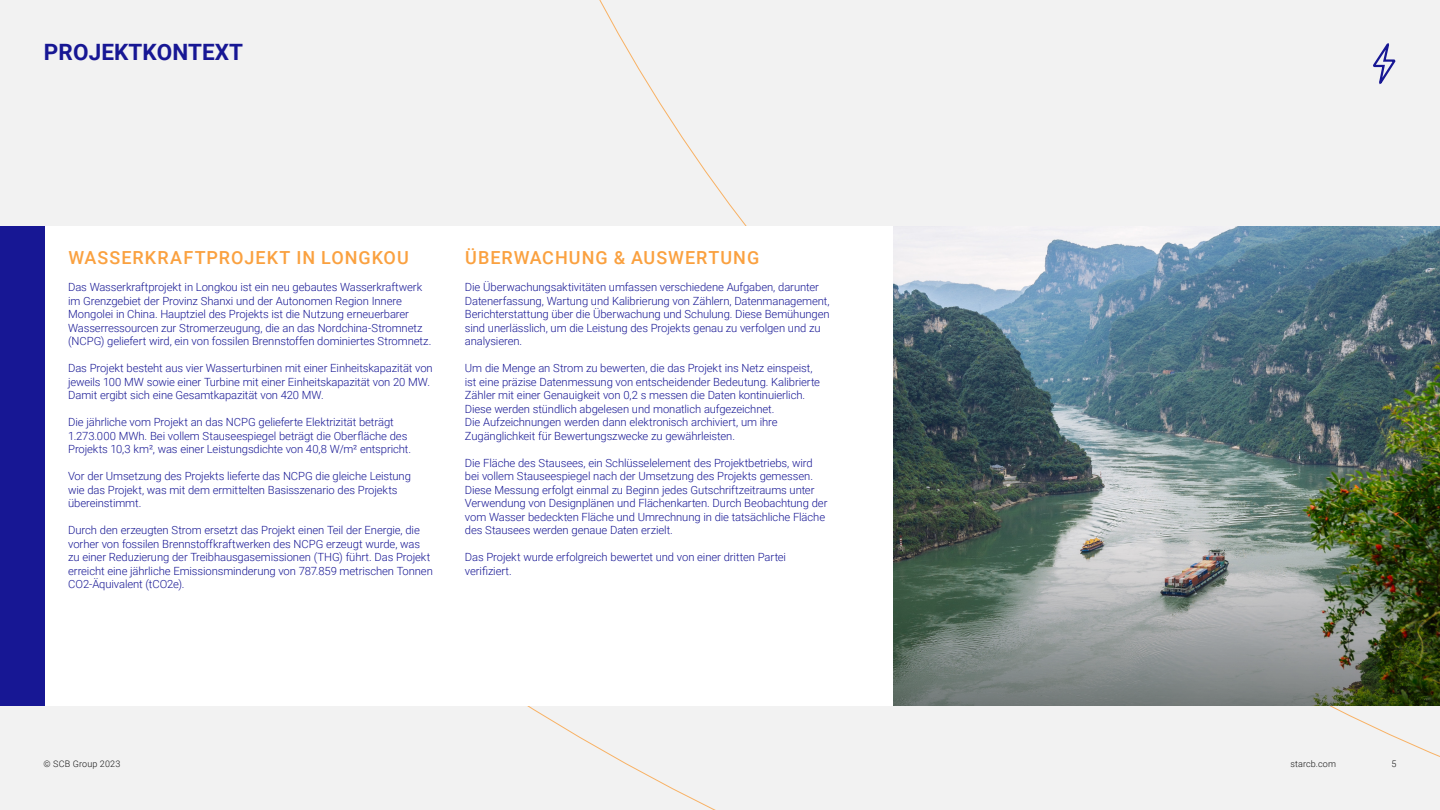
<style>
.page{position:relative;width:1440px;height:810px;background:#f2f2f2}
.page>*{position:absolute;margin:0;border:0;box-sizing:border-box;transform-origin:0 0}
.Title___30pt{font:700 22.5px "Roboto";letter-spacing:.005em;color:#171794}
.Subtitle___24pt{font:500 18px "Roboto";letter-spacing:.055em;color:#faa140}
.Body_Copy___18pt{font:300 11.25px/13.5px "Roboto";letter-spacing:-.01em;color:#171794}
.t1{font:300 9px "Roboto";letter-spacing:.015em;color:#141414}
</style>
<div class="page">
<div style="left:44px;top:226px;width:1396px;height:480px;background:#fff"></div>
<img style="left:894px;top:226px;width:546px;height:266px">
<img style="left:894px;top:492px;width:546px;height:214px">
<div style="left:0;top:226px;width:44px;height:480px;background:#171794"></div>
<svg style="left:1372px;top:42px;width:24px;height:44px"></svg>
<p class="Title___30pt" style="left:44px;top:37px;width:201px">PROJEKTKONTEXT</p>
<p class="Subtitle___24pt" style="left:68px;top:245px;width:342px">WASSERKRAFTPROJEKT IN LONGKOU</p>
<p class="Body_Copy___18pt" style="left:68px;top:280px;width:365px">Das Wasserkraftprojekt in Longkou ist ein neu gebautes Wasserkraftwerk im Grenzgebiet der Provinz Shanxi und der Autonomen Region Innere Mongolei in China. Hauptziel des Projekts ist die Nutzung erneuerbarer Wasserressourcen zur Stromerzeugung, die an das Nordchina-Stromnetz (NCPG) geliefert wird, ein von fossilen Brennstoffen dominiertes Stromnetz.</p>
<p class="Body_Copy___18pt" style="left:68px;top:361px;width:366px">Das Projekt besteht aus vier Wasserturbinen mit einer Einheitskapazität von jeweils 100 MW sowie einer Turbine mit einer Einheitskapazität von 20 MW.<br>Damit ergibt sich eine Gesamtkapazität von 420 MW.</p>
<p class="Body_Copy___18pt" style="left:68px;top:415px;width:345px">Die jährliche vom Projekt an das NCPG gelieferte Elektrizität beträgt<br>1.273.000 MWh. Bei vollem Stauseespiegel beträgt die Oberfläche des<br>Projekts 10,3 km², was einer Leistungsdichte von 40,8 W/m² entspricht.</p>
<p class="Body_Copy___18pt" style="left:68px;top:469px;width:344px">Vor der Umsetzung des Projekts lieferte das NCPG die gleiche Leistung wie das Projekt, was mit dem ermittelten Basisszenario des Projekts übereinstimmt.</p>
<p class="Body_Copy___18pt" style="left:68px;top:523px;width:366px">Durch den erzeugten Strom ersetzt das Projekt einen Teil der Energie, die vorher von fossilen Brennstoffkraftwerken des NCPG erzeugt wurde, was zu einer Reduzierung der Treibhausgasemissionen (THG) führt. Das Projekt erreicht eine jährliche Emissionsminderung von 787.859 metrischen Tonnen CO2-Äquivalent (tCO2e).</p>
<p class="Subtitle___24pt" style="left:465px;top:245px;width:296px">ÜBERWACHUNG &amp; AUSWERTUNG</p>
<p class="Body_Copy___18pt" style="left:465px;top:280px;width:366px">Die Überwachungsaktivitäten umfassen verschiedene Aufgaben, darunter Datenerfassung, Wartung und Kalibrierung von Zählern, Datenmanagement, Berichterstattung über die Überwachung und Schulung. Diese Bemühungen sind unerlässlich, um die Leistung des Projekts genau zu verfolgen und zu analysieren.</p>
<p class="Body_Copy___18pt" style="left:465px;top:361px;width:357px">Um die Menge an Strom zu bewerten, die das Projekt ins Netz einspeist, ist eine präzise Datenmessung von entscheidender Bedeutung. Kalibrierte Zähler mit einer Genauigkeit von 0,2 s messen die Daten kontinuierlich.<br>Diese werden stündlich abgelesen und monatlich aufgezeichnet.<br>Die Aufzeichnungen werden dann elektronisch archiviert, um ihre Zugänglichkeit für Bewertungszwecke zu gewährleisten.</p>
<p class="Body_Copy___18pt" style="left:465px;top:455px;width:364px">Die Fläche des Stausees, ein Schlüsselelement des Projektbetriebs, wird bei vollem Stauseespiegel nach der Umsetzung des Projekts gemessen.<br>Diese Messung erfolgt einmal zu Beginn jedes Gutschriftzeitraums unter Verwendung von Designplänen und Flächenkarten. Durch Beobachtung der vom Wasser bedeckten Fläche und Umrechnung in die tatsächliche Fläche des Stausees werden genaue Daten erzielt.</p>
<p class="Body_Copy___18pt" style="left:465px;top:550px;width:323px">Das Projekt wurde erfolgreich bewertet und von einer dritten Partei verifiziert.</p>
<p class="t1" style="left:44px;top:757px;width:78px">© SCB Group 2023</p>
<p class="t1" style="left:1290px;top:757px;width:47px">starcb.com</p>
<p class="t1" style="left:1392px;top:757px;width:6px">5</p>
</div>
